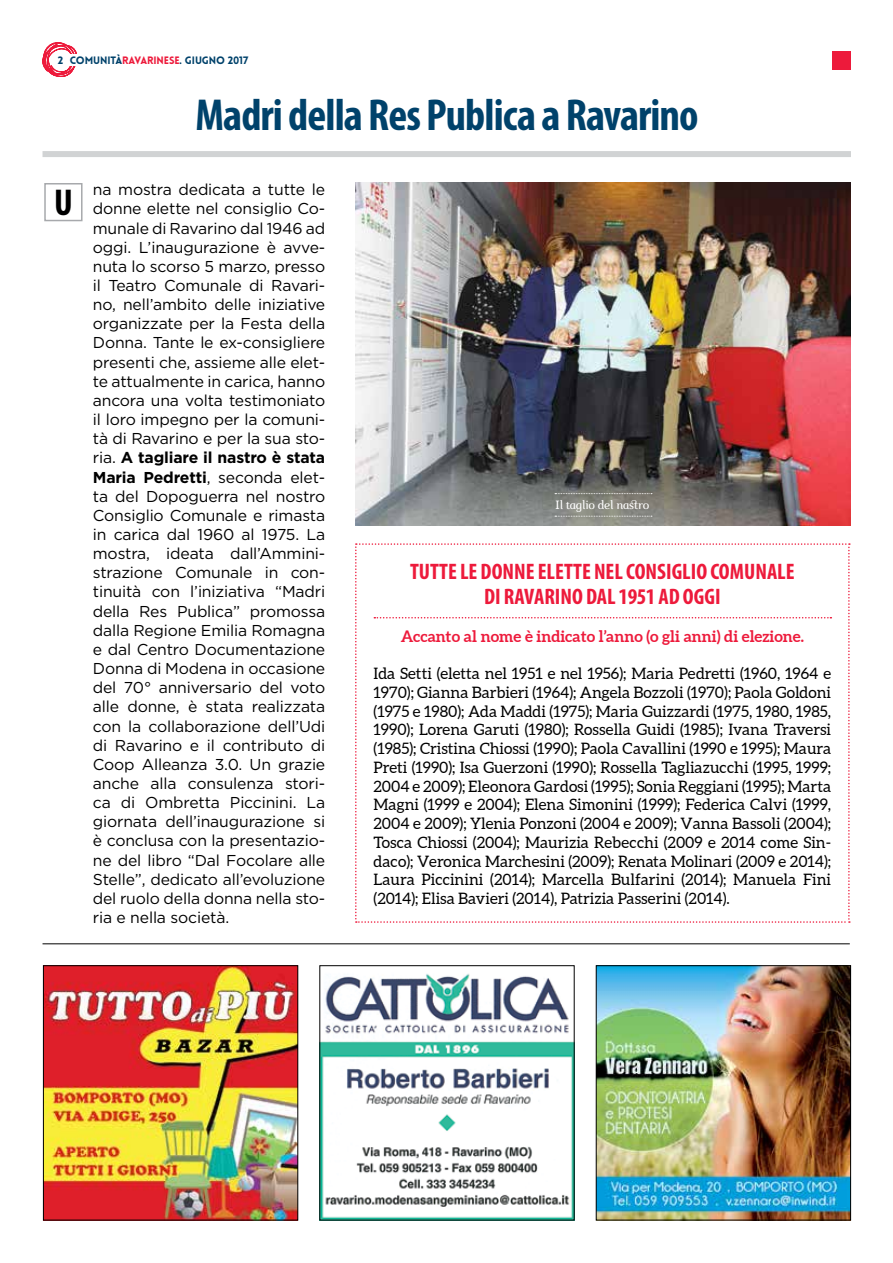
<style>
.page{position:relative;width:893px;height:1263px;background:#fff}
.page>*{position:absolute;margin:0;border:0;box-sizing:border-box;transform-origin:0 0}
.t1{font:700 condensed 45px "Myriad Pro";letter-spacing:-.02em;color:#00426b}
.t2{font:700 condensed 37.5px "Myriad Pro";color:#000}
.t3{font:700 condensed 22.5px/25.5px "Myriad Pro";color:#ed1a3b;text-align:center}
.t4{font:15.75px/19.2px "Gotham";letter-spacing:-.01em;color:#000;text-align:justify}
.t5{font:15.75px/18.8px "Aleo";color:#000;text-align:justify}
.t6{font:700 15.75px "Aleo";color:#ed1a3b}
.t7{font:italic 12px "Marta";letter-spacing:-.01em;color:#fff}
.t8{font:900 10.5px "Lovelo";letter-spacing:-.01em;color:#00426b}
.s1{color:#ed1a3b}
.s2{font-weight:700}
</style>
<div class="page">
<svg style="left:42px;top:42px;width:35px;height:35px"></svg>
<div style="left:70px;top:55px;width:422px;height:11px;background:#fff"></div>
<hr style="left:43px;top:943px;width:807px;height:1px;background:#000">
<div style="left:43px;top:151px;width:808px;height:6px;background:#d1d3d4"></div>
<div style="left:44px;top:183px;width:39px;height:38px;border:2px solid #a7a9ac"></div>
<img style="left:355px;top:183px;width:496px;height:343px">
<svg style="left:355px;top:543px;width:495px;height:380px"></svg>
<svg style="left:555px;top:493px;width:97px;height:1px"></svg>
<svg style="left:555px;top:516px;width:97px;height:1px"></svg>
<div style="left:832px;top:51px;width:18px;height:18px;background:#ed1a3b"></div>
<img style="left:45px;top:967px;width:251px;height:251px">
<div style="left:43px;top:965px;width:255px;height:255px;border:1px solid #000"></div>
<img style="left:598px;top:967px;width:251px;height:251px">
<div style="left:596px;top:965px;width:255px;height:255px;border:1px solid #000"></div>
<img style="left:321px;top:973px;width:252px;height:245px">
<div style="left:319px;top:965px;width:256px;height:255px;border:1px solid #000"></div>
<p class="t8" style="left:58px;top:54px;width:192px">2 COMUNITÀ<span class="s1">RAVARINESE</span>. GIUGNO 2017</p>
<h2 class="t2" style="left:54px;top:179px;width:20px">U</h2>
<h1 class="t1" style="left:195px;top:87px;width:505px">Madri della Res Publica a Ravarino</h1>
<p class="t4" style="left:93px;top:180px;width:234px">na mostra dedicata a tutte le donne elette nel consiglio Co&shy;munale di Ravarino dal 1946 ad oggi. L’inaugurazione è avve&shy;nuta lo scorso 5 marzo, presso il Teatro Comunale di Ravari&shy;no, nell’ambito delle iniziative organizzate per la Festa della Donna. Tante le ex-consigliere presenti che, assieme alle elet&shy;te attualmente in carica, hanno ancora una volta testimoniato il loro impegno per la comuni&shy;tà di Ravarino e per la sua sto&shy;ria. <span class="s2">A tagliare il nastro è stata Maria Pedretti</span>, seconda elet&shy;ta del Dopoguerra nel nostro Consiglio Comunale e rimasta in carica dal 1960 al 1975. La mostra, ideata dall’Ammini&shy;strazione Comunale in con&shy;tinuità con l’iniziativa “Madri della Res Publica” promossa dalla Regione Emilia Romagna e dal Centro Documentazione Donna di Modena in occasione del 70° anniversario del voto alle donne, è stata realizzata con la collaborazione dell’Udi di Ravarino e il contributo di Coop Alleanza 3.0. Un grazie anche alla consulenza stori&shy;ca di Ombretta Piccinini. La giornata dell’inaugurazione si è conclusa con la presentazio&shy;ne del libro “Dal Focolare alle Stelle”, dedicato all’evoluzione del ruolo della donna nella sto&shy;ria e nella società.</p>
<p class="t7" style="left:555px;top:498px;width:96px">Il taglio del nastro</p>
<h3 class="t3" style="left:410px;top:558px;width:386px">TUTTE LE DONNE ELETTE NEL CONSIGLIO COMUNALE<br>DI RAVARINO DAL 1951 AD OGGI</h3>
<p class="t6" style="left:401px;top:627px;width:405px">Accanto al nome è indicato l’anno (o gli anni) di elezione.</p>
<p class="t5" style="left:374px;top:664px;width:459px">Ida Setti (eletta nel 1951 e nel 1956); Maria Pedretti (1960, 1964 e 1970); Gianna Barbieri (1964); Angela Bozzoli (1970); Paola Goldoni (1975 e 1980); Ada Maddi (1975); Maria Guizzardi (1975, 1980, 1985, 1990); Lorena Garuti (1980); Rossella Guidi (1985); Ivana Traversi (1985); Cristina Chiossi (1990); Paola Cavallini (1990 e 1995); Maura Preti (1990); Isa Guerzoni (1990); Rossella Tagliazucchi (1995, 1999; 2004 e 2009); Eleonora Gardosi (1995); Sonia Reggiani (1995); Marta Magni (1999 e 2004); Elena Simonini (1999); Federica Calvi (1999, 2004 e 2009); Ylenia Ponzoni (2004 e 2009); Vanna Bassoli (2004); Tosca Chiossi (2004); Maurizia Rebecchi (2009 e 2014 come Sin&shy;daco); Veronica Marchesini (2009); Renata Molinari (2009 e 2014); Laura Piccinini (2014); Marcella Bulfarini (2014); Manuela Fini (2014); Elisa Bavieri (2014), Patrizia Passerini (2014).</p>
</div>
